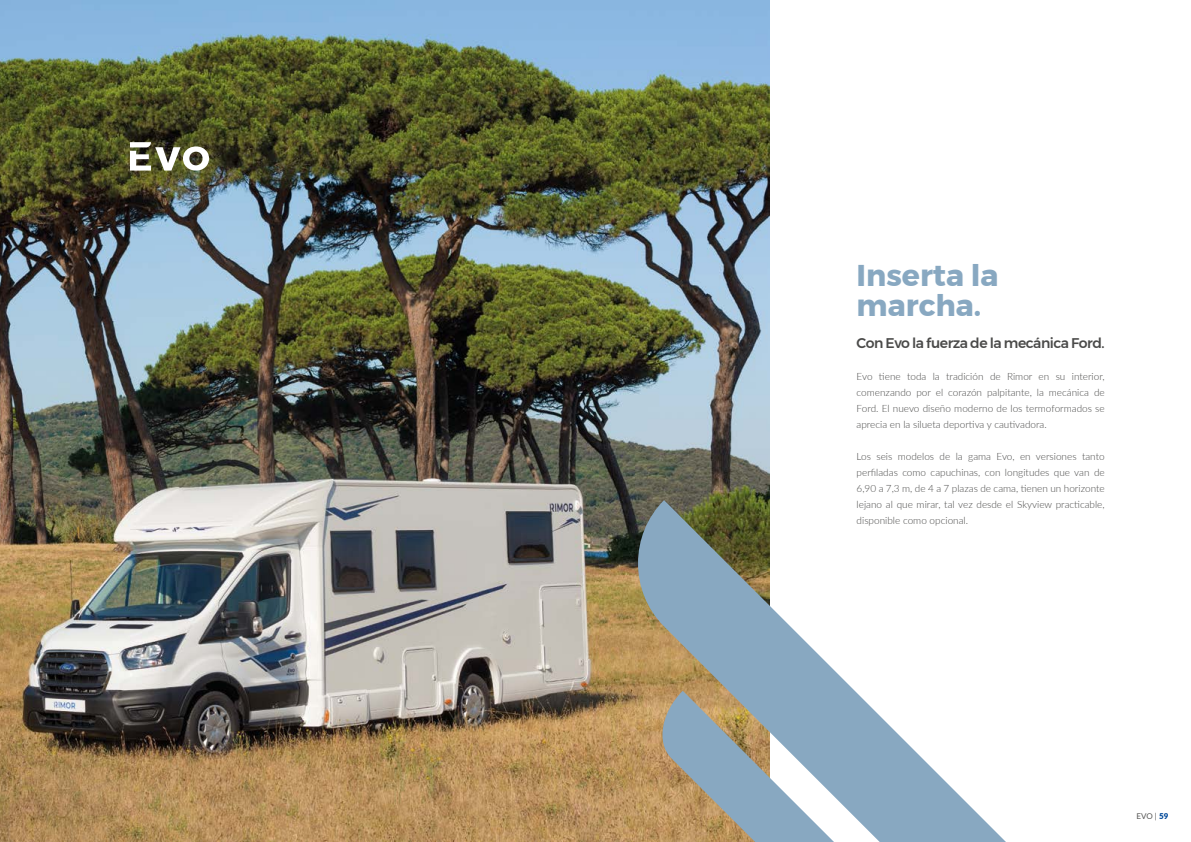
<style>
.page{position:relative;width:1191px;height:842px;background:#fff}
.page>*{position:absolute;margin:0;border:0;box-sizing:border-box;transform-origin:0 0}
.t1{font:700 30px/30px "Montserrat";color:#88a8c1}
.t2{font:500 14px "Montserrat";letter-spacing:-.03em;color:#4a4a49}
.t3{font:300 10px/16px "Lato";color:#4a4a49;text-align:justify}
.t4{font:8px "Lato";color:#575756}
.s1{font-weight:900;color:#00499a}
</style>
<div class="page">
<img style="left:0;top:0;width:769px;height:842px">
<svg style="left:130px;top:142px;width:79px;height:29px"></svg>
<svg style="left:629px;top:500px;width:377px;height:342px"></svg>
<h1 class="t1" style="left:856px;top:260px;width:143px">Inserta la marcha.</h1>
<h2 class="t2" style="left:856px;top:332px;width:250px">Con Evo la fuerza de la mecánica Ford.</h2>
<p class="t3" style="left:856px;top:368px;width:250px">Evo tiene toda la tradición de Rimor en su interior, comenzando por el corazón palpitante, la mecánica de Ford. El nuevo diseño moderno de los termoformados se aprecia en la silueta deportiva y cautivadora.</p>
<p class="t3" style="left:856px;top:448px;width:250px">Los seis modelos de la gama Evo, en versiones tanto perfiladas como capuchinas, con longitudes que van de 6,90 a 7,3 m, de 4 a 7 plazas de cama, tienen un horizonte lejano al que mirar, tal vez desde el Skyview practicable, disponible como opcional.</p>
<p class="t4" style="left:1136px;top:811px;width:33px">EVO | <span class="s1">59</span></p>
</div>
